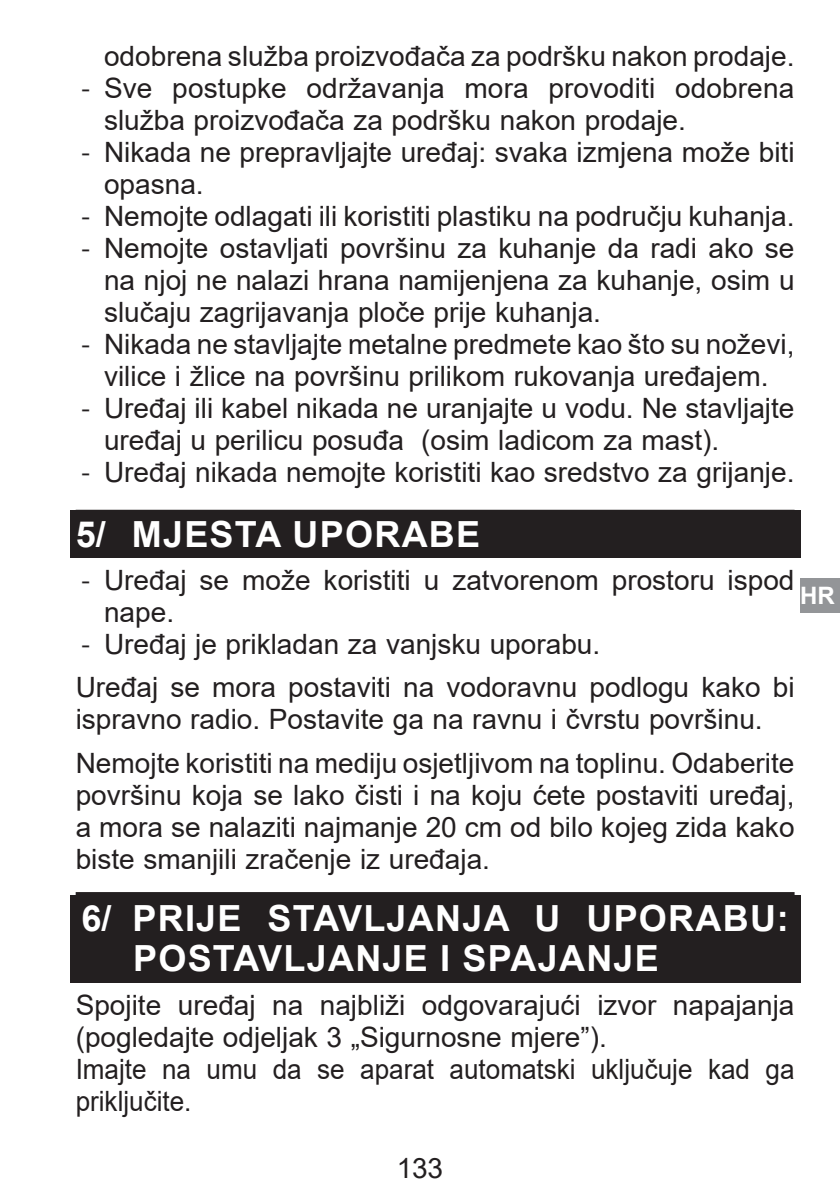
<style>
.page{position:relative;width:840px;height:1191px;background:#fff}
.page>*{position:absolute;margin:0;border:0;box-sizing:border-box;transform-origin:0 0}
.t1{font:700 36px/40px "Arial";letter-spacing:.035em;color:#fff}
.t2{font:28px/32px "Arial";color:#231f20}
.t3{font:700 24px "Arial";color:#fff}
.s1{font-family:"Myriad Pro"}
</style>
<div class="page">
<div style="left:70px;top:510px;width:729px;height:47px;background:#231f20"></div>
<div style="left:70px;top:895px;width:729px;height:87px;background:#231f20"></div>
<div style="left:76px;top:892px;width:718px;height:88px;background:#231f20"></div>
<div style="left:799px;top:578px;width:40px;height:34px;background:#939598"></div>
<p class="t2" style="left:104px;top:40px;width:691px">odobrena služba proizvođača za podršku nakon prodaje.</p>
<p class="t2" style="left:104px;top:72px;width:691px;text-indent:-23px"><span class="s1">-</span> Sve postupke održavanja mora provoditi odobrena služba proizvođača za podršku nakon prodaje.</p>
<p class="t2" style="left:104px;top:136px;width:691px;text-indent:-23px"><span class="s1">-</span> Nikada ne prepravljajte uređaj: svaka izmjena može biti opasna.</p>
<p class="t2" style="left:81px;top:200px;width:714px"><span class="s1">-</span> Nemojte odlagati ili koristiti plastiku na području kuhanja.</p>
<p class="t2" style="left:104px;top:232px;width:691px;text-align:justify;text-indent:-23px"><span class="s1">-</span> Nemojte ostavljati površinu za kuhanje da radi ako se na njoj ne nalazi hrana namijenjena za kuhanje, osim u slučaju zagrijavanja ploče prije kuhanja.</p>
<p class="t2" style="left:81px;top:328px;width:714px;text-align:center"><span class="s1">-</span> Nikada ne stavljajte metalne predmete kao što su noževi, vilice i žlice na površinu prilikom rukovanja uređajem.</p>
<p class="t2" style="left:104px;top:392px;width:691px;text-indent:-23px"><span class="s1">-</span> Uređaj ili kabel nikada ne uranjajte u vodu. Ne stavljajte uređaj u perilicu posuđa (osim ladicom za mast).</p>
<p class="t2" style="left:81px;top:456px;width:714px"><span class="s1">-</span> Uređaj nikada nemojte koristiti kao sredstvo za grijanje.</p>
<p class="t1" style="left:76px;top:514px;width:406px">5/ MJESTA UPORABE</p>
<p class="t2" style="left:104px;top:564px;width:691px;text-indent:-23px"><span class="s1">-</span> Uređaj se može koristiti u zatvorenom prostoru ispod nape.</p>
<p class="t2" style="left:76px;top:622px;width:720px;line-height:43.4px"><span class="s1">-</span> Uređaj je prikladan za vanjsku uporabu.<br>Uređaj se mora postaviti na vodoravnu podlogu kako bi</p>
<p class="t2" style="left:76px;top:697px;width:720px;line-height:43.4px">ispravno radio. Postavite ga na ravnu i čvrstu površinu.<br>Nemojte koristiti na mediju osjetljivom na toplinu. Odaberite</p>
<p class="t2" style="left:76px;top:778px;width:720px;text-align:justify">površinu koja se lako čisti i na koju ćete postaviti uređaj, a mora se nalaziti najmanje 20 cm od bilo kojeg zida kako biste smanjili zračenje iz uređaja.</p>
<p class="t1" style="left:133px;top:899px;width:657px;text-indent:-52px">6/ PRIJE STAVLJANJA U UPORABU:<br>POSTAVLJANJE I SPAJANJE</p>
<p class="t2" style="left:76px;top:988px;width:720px">Spojite uređaj na najbliži odgovarajući izvor napajanja (pogledajte odjeljak 3 „Sigurnosne mjere”).<br>Imajte na umu da se aparat automatski uključuje kad ga priključite.</p>
<p class="t3" style="left:799px;top:579px;width:36px">HR</p>
<p class="t2" style="left:396px;top:1152px;width:48px">133</p>
</div>
